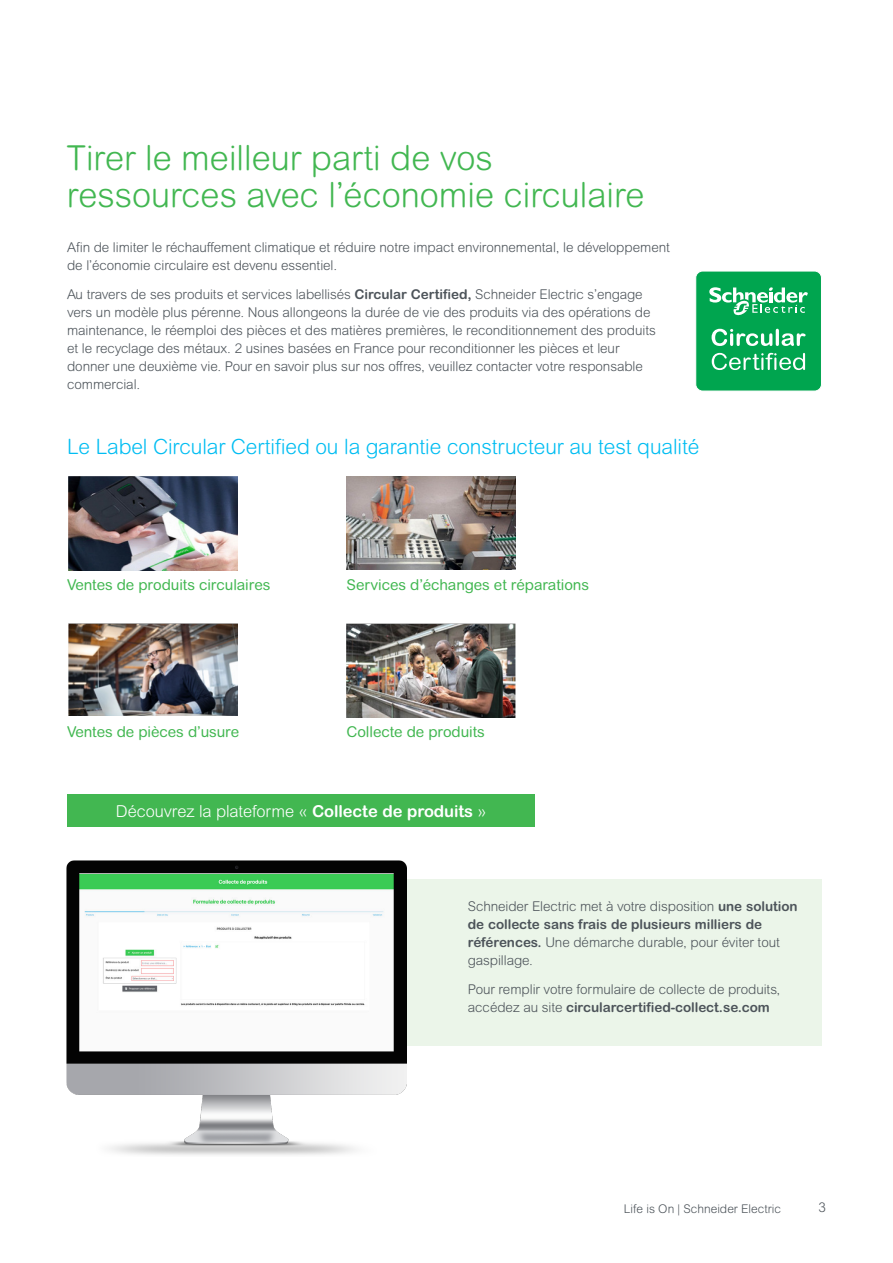
<style>
.page{position:relative;width:893px;height:1263px;background:#fff}
.page>*{position:absolute;margin:0;border:0;box-sizing:border-box;transform-origin:0 0}
.Title_Style_2{font:300 34.5px/37.5px "Arial Rounded MT Pro";color:#42b751}
.Body_Copy_Bullet{font:300 21px "Arial Rounded MT Pro";letter-spacing:-.005em;color:#01bdf2}
.Body_Copy_Bullet-2{font:300 16.5px "Arial Rounded MT Pro";letter-spacing:-.005em;color:#fff}
.Body_Copy_Bullet-3{font:15px "Arial Rounded MT Pro";letter-spacing:-.005em;color:#42b751}
.Body_Copy_Bullet-4{font:300 13.5px/18px "Arial Rounded MT Pro";letter-spacing:-.005em;color:#4d545a}
.t1{font:300 12px "Arial Rounded MT Pro";color:#4d545a}
.s1{font-weight:700}
</style>
<div class="page">
<div style="left:379px;top:879px;width:443px;height:167px;background:#ebf5e9"></div>
<div style="left:67px;top:794px;width:468px;height:33px;background:#42b751"></div>
<img style="left:69px;top:476px;width:169px;height:95px">
<img style="left:347px;top:476px;width:168px;height:93px">
<img style="left:347px;top:623px;width:168px;height:94px">
<img style="left:69px;top:623px;width:168px;height:93px">
<div style="left:696px;top:271px;width:125px;height:120px;background:#00a54f;border-radius:7px"></div>
<div style="left:695px;top:271px;width:127px;height:120px;border:1px solid #fff;border-radius:7px"></div>
<svg style="left:709px;top:287px;width:99px;height:29px"></svg>
<svg style="left:712px;top:329px;width:94px;height:17px"></svg>
<svg style="left:712px;top:353px;width:93px;height:17px"></svg>
<img style="left:67px;top:861px;width:340px;height:294px">
<p class="Title_Style_2" style="left:67px;top:140px;width:579px">Tirer le meilleur parti de vos ressources avec l’économie circulaire</p>
<p class="Body_Copy_Bullet-4" style="left:67px;top:239px;width:604px">Afin de limiter le réchauffement climatique et réduire notre impact environnemental, le développement de l’économie circulaire est devenu essentiel.</p>
<p class="Body_Copy_Bullet-4" style="left:67px;top:285px;width:590px">Au travers de ses produits et services labellisés <span class="s1">Circular Certified,</span> Schneider Electric s’engage vers un modèle plus pérenne. Nous allongeons la durée de vie des produits via des opérations de maintenance, le réemploi des pièces et des matières premières, le reconditionnement des produits et le recyclage des métaux. 2 usines basées en France pour reconditionner les pièces et leur donner une deuxième vie. Pour en savoir plus sur nos offres, veuillez contacter votre responsable commercial.</p>
<p class="Body_Copy_Bullet" style="left:67px;top:434px;width:634px">Le Label Circular Certified ou la garantie constructeur au test qualité</p>
<p class="Body_Copy_Bullet-3" style="left:67px;top:576px;width:205px">Ventes de produits circulaires</p>
<p class="Body_Copy_Bullet-3" style="left:67px;top:723px;width:174px">Ventes de pièces d’usure</p>
<p class="Body_Copy_Bullet-3" style="left:347px;top:576px;width:244px">Services d’échanges et réparations</p>
<p class="Body_Copy_Bullet-3" style="left:347px;top:723px;width:140px">Collecte de produits</p>
<p class="Body_Copy_Bullet-2" style="left:116px;top:802px;width:372px">Découvrez la plateforme « <span class="s1">Collecte de produits</span> »</p>
<p class="Body_Copy_Bullet-4" style="left:468px;top:898px;width:331px">Schneider Electric met à votre disposition <span class="s1">une solution de collecte sans frais de plusieurs milliers de références.</span> Une démarche durable, pour éviter tout gaspillage.</p>
<p class="Body_Copy_Bullet-4" style="left:468px;top:981px;width:314px">Pour remplir votre formulaire de collecte de produits, accédez au site <span class="s1">circularcertified-collect.se.com</span></p>
<p class="t1" style="left:624px;top:1201px;width:159px">Life is On | Schneider Electric</p>
<p class="Body_Copy_Bullet-4" style="left:818px;top:1199px;width:9px">3</p>
</div>
